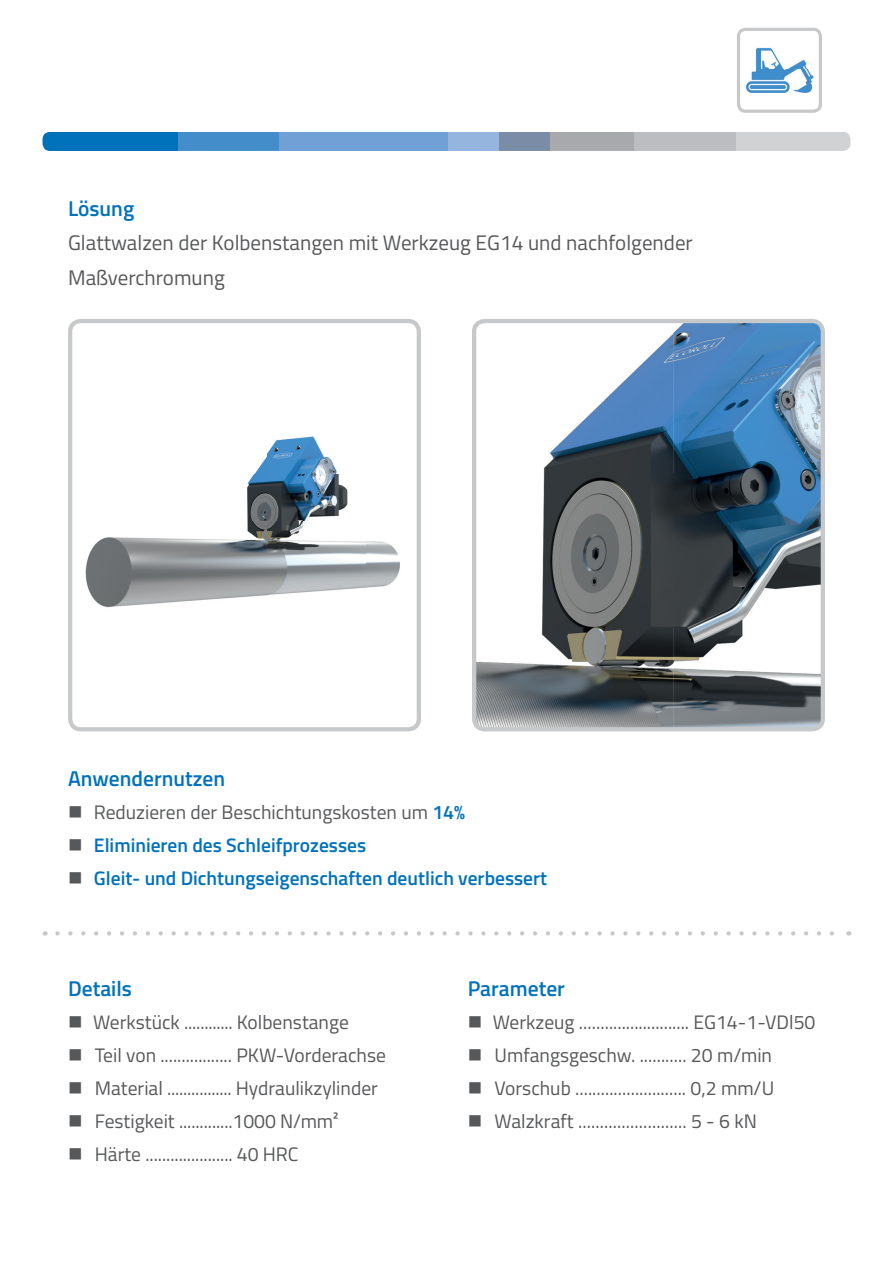
<style>
.page{position:relative;width:893px;height:1263px;background:#fff}
.page>*{position:absolute;margin:0;border:0;box-sizing:border-box;transform-origin:0 0}
.t1{font:600 21.45px "Titillium Web";color:#0072bc}
.t2{font:21px/34.5px "Titillium Web";color:#57585a}
.t3{font:19.5px "Titillium Web";color:#57585a}
.t4{font:600 19.5px "Titillium Web";color:#0072bc}
.s1{font-weight:600;color:#0072bc}
.s2{color:#57585a}
</style>
<div class="page">
<svg style="left:57px;top:931px;width:777px;height:4px"></svg>
<div style="left:43px;top:132px;width:135px;height:19px;background:#0072bc"></div>
<div style="left:736px;top:132px;width:114px;height:19px;background:#d1d2d4"></div>
<div style="left:178px;top:132px;width:101px;height:19px;background:#448dcb"></div>
<div style="left:279px;top:132px;width:169px;height:19px;background:#70a0d5"></div>
<div style="left:449px;top:132px;width:50px;height:19px;background:#95b5de"></div>
<div style="left:499px;top:132px;width:51px;height:19px;background:#7b8da6"></div>
<div style="left:550px;top:132px;width:85px;height:19px;background:#a8a9ad"></div>
<div style="left:635px;top:132px;width:101px;height:19px;background:#bcbdc0"></div>
<img style="left:85px;top:436px;width:315px;height:172px">
<div style="left:68px;top:319px;width:353px;height:412px;border:4px solid #c7c8ca;border-radius:11px"></div>
<img style="left:477px;top:324px;width:343px;height:402px">
<div style="left:472px;top:319px;width:353px;height:412px;border:4px solid #c7c8ca;border-radius:11px"></div>
<img style="left:746px;top:47px;width:68px;height:46px">
<div style="left:737px;top:28px;width:85px;height:85px;border:3px solid #c7c8ca;border-radius:7px"></div>
<p class="t1" style="left:68px;top:192px;width:68px">Lösung</p>
<p class="t2" style="left:68px;top:225px;width:626px">Glattwalzen der Kolbenstangen mit Werkzeug EG14 und nachfolgender<br>Maßverchromung</p>
<p class="t1" style="left:68px;top:762px;width:159px">Anwendernutzen</p>
<p class="t3" style="left:68px;top:797px;width:399px">■ Reduzieren der Beschichtungskosten um <span class="s1">14%</span></p>
<p class="t4" style="left:68px;top:830px;width:300px"><span class="s2">■</span> Eliminieren des Schleifprozesses</p>
<p class="t4" style="left:68px;top:863px;width:481px"><span class="s2">■</span> Gleit- und Dichtungseigenschaften deutlich verbessert</p>
<p class="t1" style="left:68px;top:972px;width:65px">Details</p>
<p class="t3" style="left:68px;top:1008px;width:282px">■ Werkstück ............ Kolbenstange</p>
<p class="t3" style="left:68px;top:1041px;width:319px">■ Teil von ................. PKW-Vorderachse</p>
<p class="t3" style="left:68px;top:1074px;width:311px">■ Material ................ Hydraulikzylinder</p>
<p class="t3" style="left:68px;top:1107px;width:272px">■ Festigkeit .............1000 N/mm²</p>
<p class="t3" style="left:68px;top:1140px;width:232px">■ Härte ..................... 40 HRC</p>
<p class="t1" style="left:468px;top:972px;width:99px">Parameter</p>
<p class="t3" style="left:468px;top:1008px;width:349px">■ Werkzeug .......................... EG14-1-VDl50</p>
<p class="t3" style="left:468px;top:1041px;width:306px">■ Umfangsgeschw. ........... 20 m/min</p>
<p class="t3" style="left:468px;top:1074px;width:308px">■ Vorschub .......................... 0,2 mm/U</p>
<p class="t3" style="left:468px;top:1107px;width:291px">■ Walzkraft ......................... 5 - 6 kN</p>
</div>
